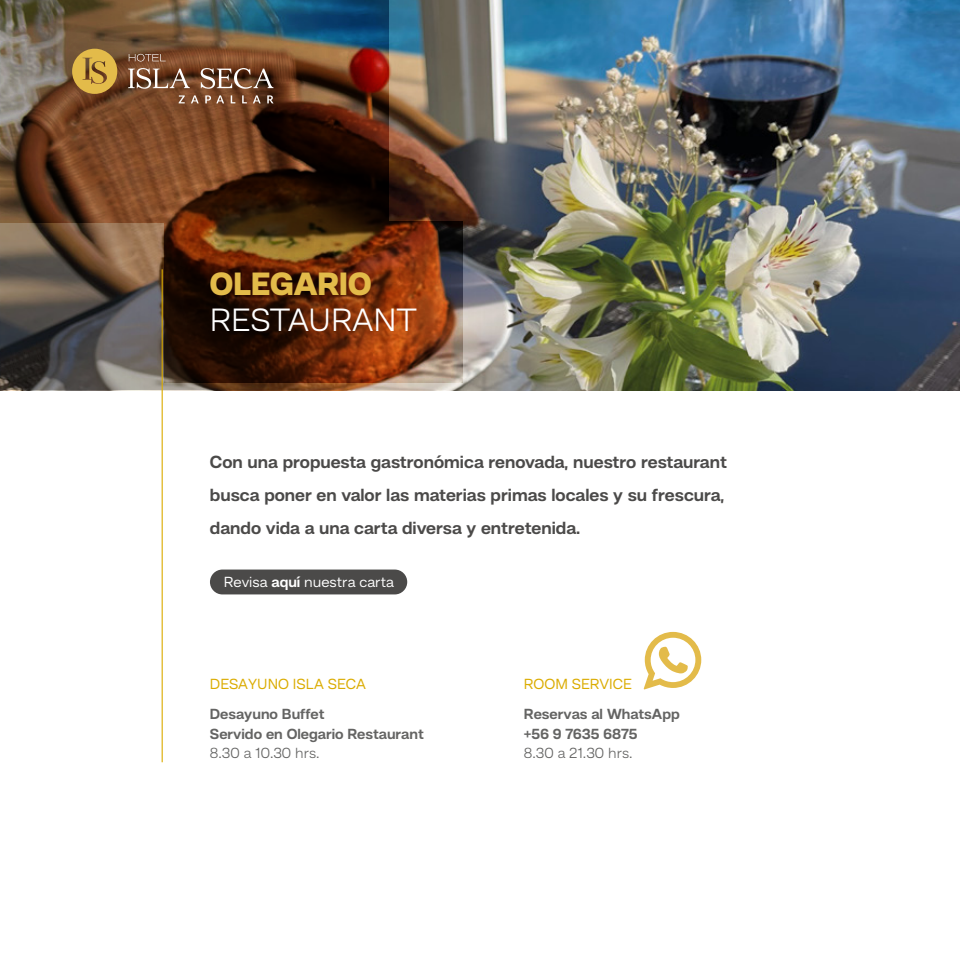
<style>
.page{position:relative;width:960px;height:960px;background:#fff}
.page>*{position:absolute;margin:0;border:0;box-sizing:border-box;transform-origin:0 0}
.t1{font:300 33px "Hando Trial";color:#fff}
.t2{font:900 33px "Hando Trial";color:#e3bb4a}
.t3{font:700 18px/33px "Hando Trial";color:#4b4a49}
.t4{font:700 15px/19.5px "Hando Trial";color:#646463}
.t5{font:300 15px "Hando Trial";color:#646463}
.t6{font:15px "Hando Trial";color:#dbac02}
.t7{font:15px "Hando Trial";color:#fff}
.s1{font-weight:700}
</style>
<div class="page">
<img style="left:552px;top:0;width:408px;height:182px">
<img style="left:0;top:182px;width:960px;height:208px">
<img style="left:0;top:0;width:552px;height:389px">
<img style="left:0;top:0;width:389px;height:222px">
<img style="left:5px;top:0;width:336px;height:171px">
<svg style="left:179px;top:95px;width:6px;height:8px"></svg>
<svg style="left:191px;top:95px;width:8px;height:8px"></svg>
<svg style="left:205px;top:95px;width:19px;height:8px"></svg>
<svg style="left:231px;top:95px;width:4px;height:8px"></svg>
<svg style="left:242px;top:95px;width:5px;height:8px"></svg>
<svg style="left:253px;top:95px;width:8px;height:8px"></svg>
<svg style="left:267px;top:95px;width:7px;height:8px"></svg>
<svg style="left:128px;top:68px;width:62px;height:21px"></svg>
<svg style="left:201px;top:68px;width:73px;height:21px"></svg>
<svg style="left:129px;top:54px;width:37px;height:8px"></svg>
<svg style="left:72px;top:49px;width:45px;height:45px"></svg>
<img style="left:165px;top:222px;width:297px;height:161px">
<svg style="left:644px;top:632px;width:57px;height:57px"></svg>
<hr style="left:162px;top:269px;width:1px;height:493px;background:#dbac02">
<div style="left:210px;top:570px;width:197px;height:24px;background:#4b4a49;border-radius:12px"></div>
<h1 class="t2" style="left:210px;top:263px;width:163px">OLEGARIO</h1>
<h1 class="t1" style="left:210px;top:300px;width:209px">RESTAURANT</h1>
<p class="t3" style="left:210px;top:445px;width:518px">Con una propuesta gastronómica renovada, nuestro restaurant busca poner en valor las materias primas locales y su frescura, dando vida a una carta diversa y entretenida.</p>
<p class="t7" style="left:224px;top:573px;width:171px">Revisa <span class="s1">aquí</span> nuestra carta</p>
<p class="t6" style="left:210px;top:675px;width:157px">DESAYUNO ISLA SECA</p>
<p class="t4" style="left:210px;top:704px;width:215px">Desayuno Buffet<br>Servido en Olegario Restaurant</p>
<p class="t5" style="left:210px;top:744px;width:111px">8.30 a 10.30 hrs.</p>
<p class="t6" style="left:524px;top:675px;width:110px">ROOM SERVICE</p>
<p class="t4" style="left:524px;top:704px;width:157px">Reservas al WhatsApp +56 9 7635 6875</p>
<p class="t5" style="left:524px;top:744px;width:110px">8.30 a 21.30 hrs.</p>
</div>
